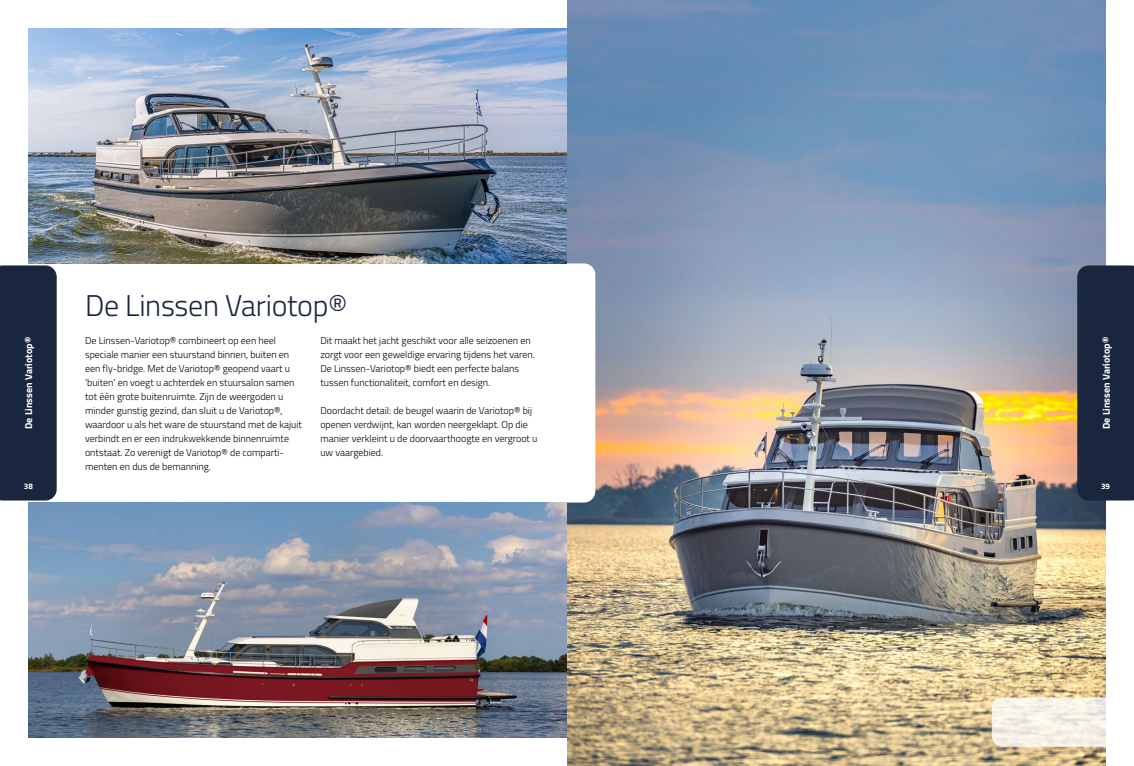
<style>
.page{position:relative;width:1134px;height:766px;background:#fff}
.page>*{position:absolute;margin:0;border:0;box-sizing:border-box;transform-origin:0 0}
.t1{font:300 30px "Titillium Web";letter-spacing:-.01em;color:#1a253e}
.t2{font:300 10px/14px "Titillium Web";color:#000}
.t3{font:700 10px "Titillium Web";color:#fff}
.t4{font:700 8px "Titillium Web";color:#fff}
</style>
<div class="page">
<img style="left:567px;top:0;width:539px;height:765px">
<div style="left:24px;top:263px;width:571px;height:239px;background:#fff;border-radius:11px"></div>
<svg style="left:992px;top:697px;width:114px;height:49px;background:#f4efe4"></svg>
<img style="left:28px;top:28px;width:539px;height:235px">
<img style="left:28px;top:502px;width:539px;height:235px">
<div style="left:1077px;top:265px;width:57px;height:235px;background:#1a253e"></div>
<div style="left:0;top:265px;width:57px;height:235px;background:#1a253e"></div>
<h1 class="t1" style="left:85px;top:284px;width:264px">De Linssen Variotop®</h1>
<p class="t2" style="left:85px;top:333px;width:218px">De Linssen-Variotop® combineert op een heel speciale manier een stuurstand binnen, buiten en een fly-bridge. Met de Variotop® geopend vaart u ‘buiten’ en voegt u achterdek en stuursalon samen tot één grote buitenruimte. Zijn de weergoden u minder gunstig gezind, dan sluit u de Variotop®, waardoor u als het ware de stuurstand met de kajuit verbindt en er een indrukwekkende binnenruimte ontstaat. Zo verenigt de Variotop® de comparti&shy;menten en dus de bemanning.</p>
<p class="t2" style="left:320px;top:333px;width:216px">Dit maakt het jacht geschikt voor alle seizoenen en zorgt voor een geweldige ervaring tijdens het varen.<br>De Linssen-Variotop® biedt een perfecte balans tussen functionaliteit, comfort en design.</p>
<p class="t3" style="left:21px;top:429px;width:94px;rotate:-90deg">De Linssen Variotop®</p>
<p class="t3" style="left:1098px;top:429px;width:94px;rotate:-90deg">De Linssen Variotop®</p>
<p class="t2" style="left:320px;top:403px;width:219px">Doordacht detail: de beugel waarin de Variotop® bij openen verdwijnt, kan worden neergeklapt. Op die manier verkleint u de doorvaarthoogte en vergroot u uw vaargebied.</p>
<p class="t4" style="left:24px;top:480px;width:10px">38</p>
<p class="t4" style="left:1101px;top:480px;width:10px">39</p>
</div>
